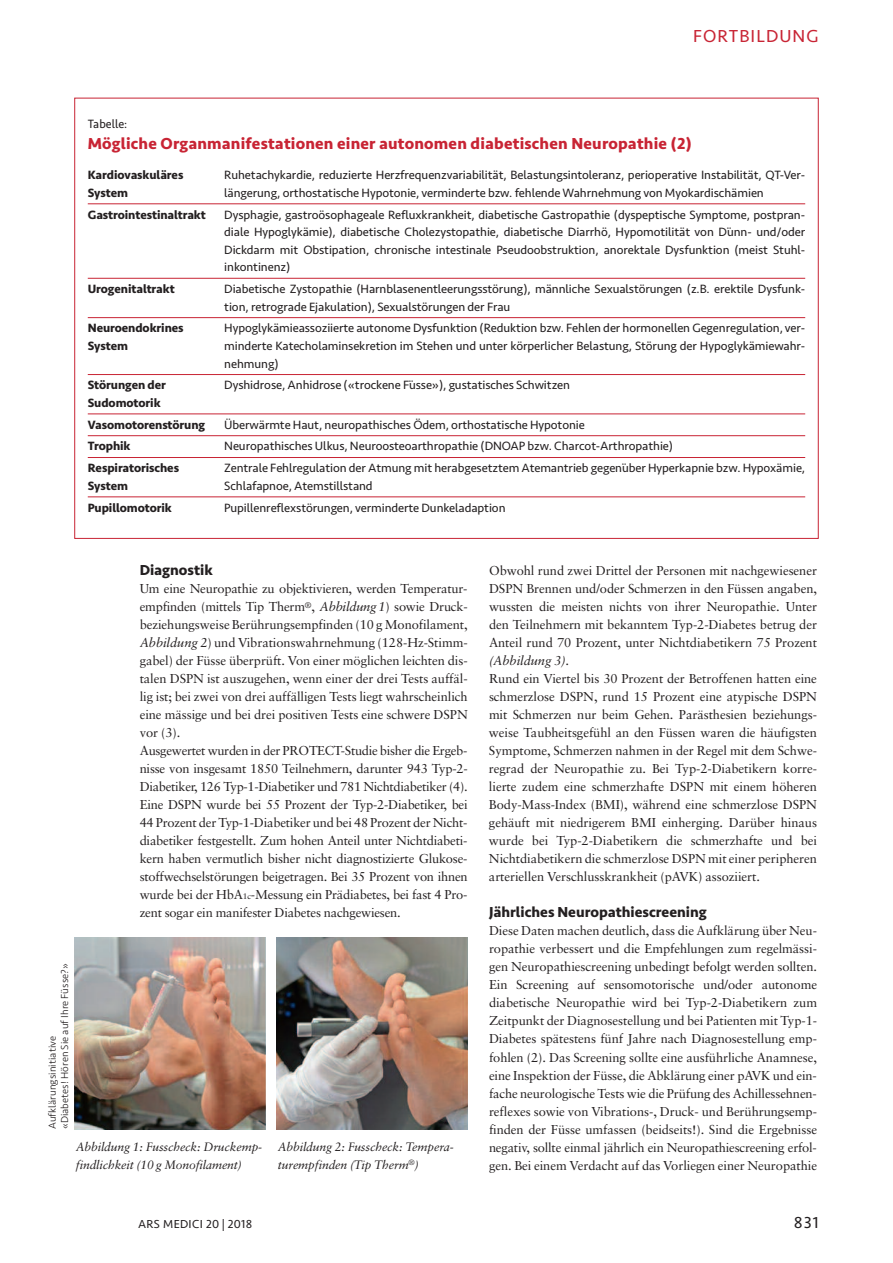
<style>
.page{position:relative;width:893px;height:1263px;background:#fff}
.page>*{position:absolute;margin:0;border:0;box-sizing:border-box;transform-origin:0 0}
.t1{font:18px "Seravek";letter-spacing:.06em;color:#c82434}
.t2{font:700 16.5px "Seravek";letter-spacing:.01em;color:#c82434}
.t3{font:16.5px "Seravek";color:#231f20}
.t4{font:700 15px "Seravek";color:#231f20}
.t5{font:12.9px/18px "Sabon";letter-spacing:-.015em;color:#231f20;text-align:justify}
.t6{font:italic 12.9px "Sabon";letter-spacing:-.005em;color:#231f20}
.t7{font:12.45px/17.5px "Seravek";letter-spacing:-.005em;color:#231f20}
.t8{font:700 12.45px/21.8px "Seravek";letter-spacing:-.005em;color:#231f20}
.t9{font:12.45px "Seravek";letter-spacing:-.005em;color:#231f20;scale:.96 1}
.t10{font:italic 12.15px/18px "Sabon";letter-spacing:-.01em;color:#231f20}
.t11{font:12px "Seravek";letter-spacing:.025em;color:#231f20}
.t12{font:300 10.5px/12.3px "Seravek";letter-spacing:.005em;color:#231f20}
.s1{font-style:italic}
.s2{font-size:8.1px}
</style>
<div class="page">
<hr style="left:88px;top:203px;width:717px;height:1px;background:#c82434">
<hr style="left:88px;top:278px;width:717px;height:1px;background:#c82434">
<hr style="left:88px;top:317px;width:717px;height:1px;background:#c82434">
<hr style="left:88px;top:374px;width:717px;height:1px;background:#c82434">
<hr style="left:88px;top:414px;width:717px;height:1px;background:#c82434">
<hr style="left:88px;top:435px;width:717px;height:1px;background:#c82434">
<hr style="left:88px;top:457px;width:717px;height:1px;background:#c82434">
<hr style="left:88px;top:497px;width:717px;height:1px;background:#c82434">
<img style="left:74px;top:938px;width:192px;height:192px">
<img style="left:276px;top:938px;width:192px;height:191px">
<h1 class="t1" style="left:693px;top:22px;width:127px">FORTBILDUNG</h1>
<p class="t9" style="left:88px;top:114px;width:43px">Tabelle:</p>
<p class="t2" style="left:88px;top:130px;width:606px">Mögliche Organmanifestationen einer autonomen diabetischen Neuropathie (2)</p>
<p class="t8" style="left:88px;top:164px;width:97px">Kardiovaskuläres</p>
<p class="t7" style="left:224px;top:166px;width:582px">Ruhetachykardie, reduzierte Herzfrequenzvariabilität, Belastungsintoleranz, perioperative Instabilität, QT-Ver-</p>
<p class="t8" style="left:88px;top:182px;width:42px">System</p>
<p class="t7" style="left:224px;top:184px;width:541px">längerung, orthostatische Hypotonie, verminderte bzw. fehlende Wahrnehmung von Myokardischämien</p>
<p class="t8" style="left:88px;top:203px;width:120px">Gastrointestinaltrakt</p>
<p class="t7" style="left:224px;top:206px;width:582px;text-align:justify">Dysphagie, gastroösophageale Refluxkrankheit, diabetische Gastropathie (dyspeptische Symptome, postpran&shy;diale Hypoglykämie), diabetische Cholezystopathie, diabetische Diarrhö, Hypomotilität von Dun̈n- und/oder Dickdarm mit Obstipation, chronische intestinale Pseudoobstruktion, anorektale Dysfunktion (meist Stuhl&shy;inkontinenz)</p>
<p class="t8" style="left:88px;top:278px;width:88px">Urogenitaltrakt</p>
<p class="t7" style="left:224px;top:280px;width:582px">Diabetische Zystopathie (Harnblasenentleerungsstörung), männliche Sexualstörungen (z.B. erektile Dysfunk&shy;tion, retrograde Ejakulation), Sexualstörungen der Frau</p>
<p class="t8" style="left:88px;top:317px;width:97px">Neuroendokrines</p>
<p class="t7" style="left:224px;top:319px;width:582px">Hypoglykämieassoziierte autonome Dysfunktion (Reduktion bzw. Fehlen der hormonellen Gegenregulation, ver-</p>
<p class="t8" style="left:88px;top:335px;width:42px">System</p>
<p class="t7" style="left:224px;top:337px;width:582px">minderte Katecholaminsekretion im Stehen und unter körperlicher Belastung, Störung der Hypoglykämiewahr&shy;nehmung)</p>
<p class="t8" style="left:88px;top:374px;width:80px">Störungen der</p>
<p class="t7" style="left:224px;top:376px;width:347px">Dyshidrose, Anhidrose («trockene Fus̈se»), gustatisches Schwitzen</p>
<p class="t8" style="left:88px;top:392px;width:119px">Sudomotorik<br>Vasomotorenstörung</p>
<p class="t7" style="left:224px;top:416px;width:362px">Überwärmte Haut, neuropathisches Ödem, orthostatische Hypotonie</p>
<p class="t8" style="left:88px;top:435px;width:44px">Trophik</p>
<p class="t7" style="left:224px;top:437px;width:450px">Neuropathisches Ulkus, Neuroosteoarthropathie (DNOAP bzw. Charcot-Arthropathie)</p>
<p class="t8" style="left:88px;top:457px;width:93px">Respiratorisches</p>
<p class="t7" style="left:224px;top:459px;width:582px">Zentrale Fehlregulation der Atmung mit herabgesetztem Atemantrieb gegenub̈er Hyperkapnie bzw. Hypoxämie,</p>
<p class="t8" style="left:88px;top:475px;width:42px">System</p>
<p class="t7" style="left:224px;top:477px;width:150px">Schlafapnoe, Atemstillstand</p>
<p class="t8" style="left:88px;top:496px;width:86px">Pupillomotorik</p>
<p class="t7" style="left:224px;top:499px;width:283px">Pupillenreflexstörungen, verminderte Dunkeladaption</p>
<p class="t12" style="left:46px;top:1129px;width:168px;rotate:-90deg">Aufklärungsinitiative<br>«Diabetes! Hören Sie auf Ihre Füsse?»</p>
<p class="t4" style="left:140px;top:558px;width:75px">Diagnostik</p>
<p class="t5" style="left:140px;top:581px;width:330px;text-align:left">Um eine Neuropathie zu objektivieren, werden Temperatur&shy;empfinden (mittels Tip Therm<sup>®</sup>, <span class="s1">Abbildung1</span>) sowie Druck&shy;beziehungsweise Berührungsempfinden (10 g Monofilament, <span class="s1">Abbildung 2</span>) und Vibrationswahrnehmung (128-Hz-Stimm&shy;gabel) der Füsse überprüft. Von einer möglichen leichten dis&shy;talen DSPN ist auszugehen, wenn einer der drei Tests auffäl&shy;lig ist; bei zwei von drei auffälligen Tests liegt wahrscheinlich eine mässige und bei drei positiven Tests eine schwere DSPN vor (3).<br>Ausgewertet wurden in der PROTECT-Studie bisher die Ergeb&shy;nisse von insgesamt 1850 Teilnehmern, darunter 943 Typ-2- Diabetiker, 126 Typ-1-Diabetiker und 781 Nichtdiabetiker (4).<br>Eine DSPN wurde bei 55 Prozent der Typ-2-Diabetiker, bei 44 Prozent der Typ-1-Diabetiker und bei 48 Prozent der Nicht&shy;diabetiker festgestellt. Zum hohen Anteil unter Nichtdiabeti&shy;kern haben vermutlich bisher nicht diagnostizierte Glukose&shy;stoffwechselstörungen beigetragen. Bei 35 Prozent von ihnen wurde bei der HbA<span class="s2">1c</span>-Messung ein Prädiabetes, bei fast 4 Pro&shy;zent sogar ein manifester Diabetes nachgewiesen.</p>
<p class="t10" style="left:76px;top:1138px;width:188px">Abbildung 1: Fusscheck: Druckemp&shy;findlichkeit (10 g Monofilament)</p>
<p class="t10" style="left:278px;top:1138px;width:178px">Abbildung 2: Fusscheck: Tempera&shy;turempfinden (Tip Therm<sup>®</sup>)</p>
<p class="t5" style="left:489px;top:563px;width:330px">Obwohl rund zwei Drittel der Personen mit nachgewiesener DSPN Brennen und/oder Schmerzen in den Füssen angaben, wussten die meisten nichts von ihrer Neuropathie. Unter den Teilnehmern mit bekanntem Typ-2-Diabetes betrug der Anteil rund 70 Prozent, unter Nichtdiabetikern 75 Prozent</p>
<p class="t6" style="left:489px;top:656px;width:82px">(Abbildung 3).</p>
<p class="t5" style="left:489px;top:671px;width:330px">Rund ein Viertel bis 30 Prozent der Betroffenen hatten eine schmerzlose DSPN, rund 15 Prozent eine atypische DSPN mit Schmerzen nur beim Gehen. Parästhesien beziehungs&shy;weise Taubheitsgefühl an den Füssen waren die häufigsten Symptome, Schmerzen nahmen in der Regel mit dem Schwe&shy;regrad der Neuropathie zu. Bei Typ-2-Diabetikern korre&shy;lierte zudem eine schmerzhafte DSPN mit einem höheren Body-Mass-Index (BMI), während eine schmerzlose DSPN gehäuft mit niedrigerem BMI einherging. Darüber hinaus wurde bei Typ-2-Diabetikern die schmerzhafte und bei Nichtdiabetikern die schmerzlose DSPN mit einer peripheren arteriellen Verschlusskrankheit (pAVK) assoziiert.</p>
<p class="t4" style="left:489px;top:900px;width:219px">Jährliches Neuropathiescreening</p>
<p class="t5" style="left:489px;top:923px;width:330px">Diese Daten machen deutlich, dass die Aufklärung über Neu&shy;ropathie verbessert und die Empfehlungen zum regelmässi&shy;gen Neuropathiescreening unbedingt befolgt werden sollten.<br>Ein Screening auf sensomotorische und/oder autonome diabetische Neuropathie wird bei Typ-2-Diabetikern zum Zeitpunkt der Diagnosestellung und bei Patienten mit Typ-1- Diabetes spätestens fünf Jahre nach Diagnosestellung emp&shy;fohlen (2). Das Screening sollte eine ausführliche Anamnese, eine Inspektion der Füsse, die Abklärung einer pAVK und ein&shy;fache neurologische Tests wie die Prüfung des Achillessehnen&shy;reflexes sowie von Vibrations-, Druck- und Berührungsemp&shy;finden der Füsse umfassen (beidseits!). Sind die Ergebnisse negativ, sollte einmal jährlich ein Neuropathiescreening erfol&shy;gen. Bei einem Verdacht auf das Vorliegen einer Neuropathie</p>
<p class="t11" style="left:138px;top:1214px;width:115px">ARS MEDICI 20 | 2018</p>
<p class="t3" style="left:794px;top:1209px;width:26px">831</p>
</div>
